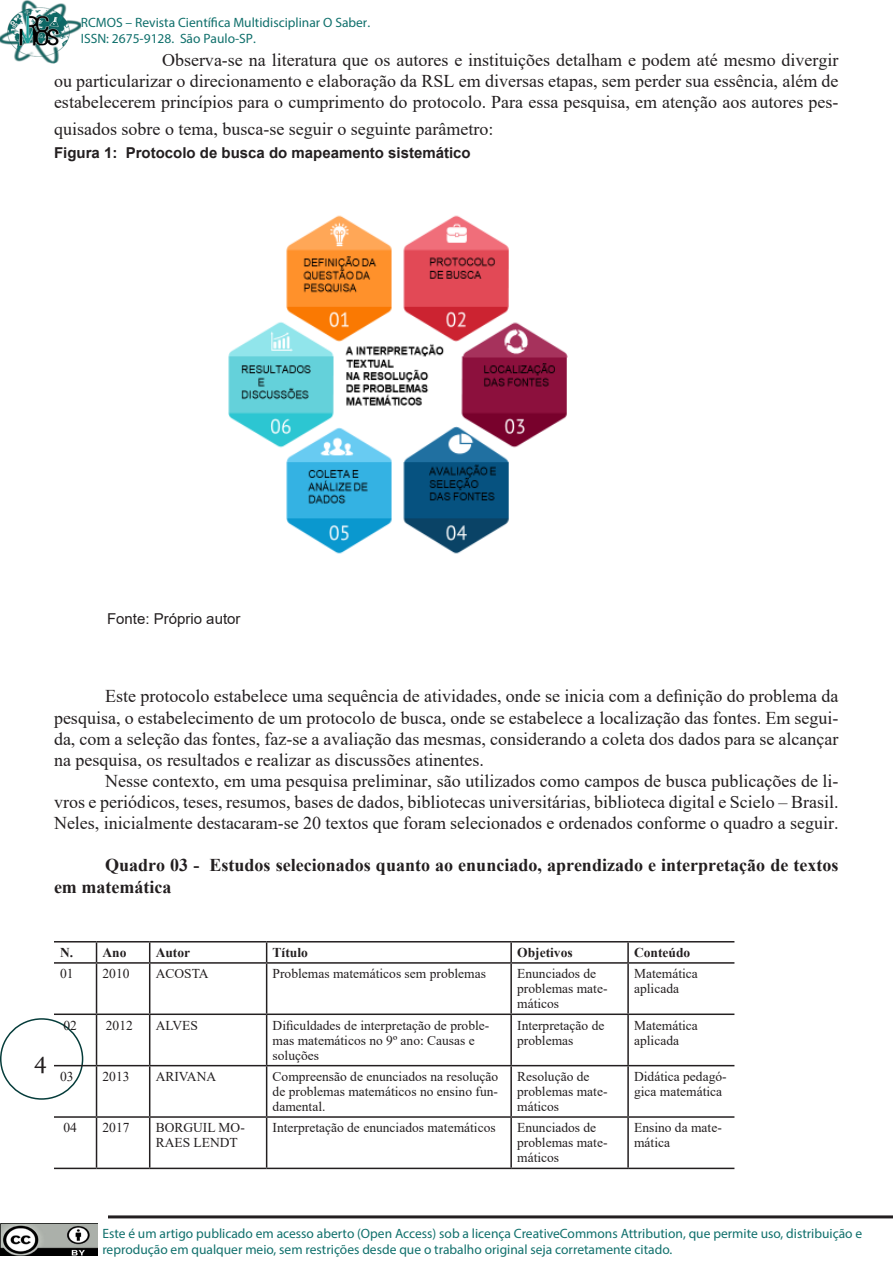
<style>
.page{position:relative;width:893px;height:1263px;background:#fff}
.page>*{position:absolute;margin:0;border:0;box-sizing:border-box;transform-origin:0 0}
.t1{font:27px "Minion Pro";color:#231f20}
.t2{font:18px/21px "Times New Roman";color:#231f20;text-align:justify}
.t3{font:700 18px/22.5px "Times New Roman";color:#231f20}
.t4{font:700 15px "Arial";color:#231f20}
.t5{font:15px "Arial";color:#231f20}
.t6{font:13.5px/15px "Times New Roman";color:#231f20}
.t7{font:13.5px/16.5px "Myriad Pro";color:#10706c}
.t8{font:700 13.5px "Times New Roman";color:#231f20}
</style>
<div class="page">
<img style="left:0;top:1224px;width:97px;height:32px">
<img style="left:0;top:0;width:81px;height:64px">
<div style="left:0;top:1018px;width:83px;height:82px;border:2px solid #053c3a;border-radius:50%"></div>
<hr style="left:108px;top:1215px;width:785px;height:3px;background:#231f20">
<img style="left:228px;top:215px;width:340px;height:339px">
<hr style="left:54px;top:941px;width:43px;height:1px;background:#231f20">
<hr style="left:97px;top:941px;width:53px;height:1px;background:#231f20">
<svg style="left:96px;top:942px;width:1px;height:20px"></svg>
<hr style="left:150px;top:941px;width:117px;height:1px;background:#231f20">
<svg style="left:149px;top:942px;width:1px;height:20px"></svg>
<hr style="left:267px;top:941px;width:244px;height:1px;background:#231f20">
<svg style="left:266px;top:942px;width:1px;height:20px"></svg>
<hr style="left:511px;top:941px;width:117px;height:1px;background:#231f20">
<hr style="left:510px;top:942px;width:2px;height:20px;background:#231f20">
<hr style="left:628px;top:941px;width:106px;height:1px;background:#231f20">
<hr style="left:627px;top:942px;width:2px;height:20px;background:#231f20">
<hr style="left:54px;top:962px;width:43px;height:2px;background:#231f20">
<hr style="left:97px;top:962px;width:53px;height:2px;background:#231f20">
<hr style="left:96px;top:964px;width:1px;height:49px;background:#231f20">
<hr style="left:150px;top:962px;width:117px;height:2px;background:#231f20">
<hr style="left:149px;top:964px;width:1px;height:49px;background:#231f20">
<hr style="left:267px;top:962px;width:244px;height:2px;background:#231f20">
<hr style="left:266px;top:964px;width:1px;height:49px;background:#231f20">
<hr style="left:511px;top:962px;width:117px;height:2px;background:#231f20">
<hr style="left:510px;top:964px;width:2px;height:49px;background:#231f20">
<hr style="left:628px;top:962px;width:106px;height:2px;background:#231f20">
<hr style="left:627px;top:964px;width:2px;height:49px;background:#231f20">
<hr style="left:54px;top:1013px;width:43px;height:2px;background:#231f20">
<hr style="left:97px;top:1013px;width:53px;height:2px;background:#231f20">
<hr style="left:96px;top:1015px;width:1px;height:50px;background:#231f20">
<hr style="left:150px;top:1013px;width:117px;height:2px;background:#231f20">
<hr style="left:149px;top:1015px;width:1px;height:50px;background:#231f20">
<hr style="left:267px;top:1013px;width:244px;height:2px;background:#231f20">
<hr style="left:266px;top:1015px;width:1px;height:50px;background:#231f20">
<hr style="left:511px;top:1013px;width:117px;height:2px;background:#231f20">
<hr style="left:510px;top:1015px;width:2px;height:50px;background:#231f20">
<hr style="left:628px;top:1013px;width:106px;height:2px;background:#231f20">
<hr style="left:627px;top:1015px;width:2px;height:50px;background:#231f20">
<hr style="left:54px;top:1065px;width:43px;height:1px;background:#231f20">
<hr style="left:97px;top:1065px;width:53px;height:1px;background:#231f20">
<hr style="left:96px;top:1066px;width:1px;height:50px;background:#231f20">
<hr style="left:150px;top:1065px;width:117px;height:1px;background:#231f20">
<hr style="left:149px;top:1066px;width:1px;height:50px;background:#231f20">
<hr style="left:267px;top:1065px;width:244px;height:1px;background:#231f20">
<hr style="left:266px;top:1066px;width:1px;height:50px;background:#231f20">
<hr style="left:511px;top:1065px;width:117px;height:1px;background:#231f20">
<hr style="left:510px;top:1066px;width:2px;height:50px;background:#231f20">
<hr style="left:628px;top:1065px;width:106px;height:1px;background:#231f20">
<hr style="left:627px;top:1066px;width:2px;height:50px;background:#231f20">
<hr style="left:54px;top:1116px;width:43px;height:2px;background:#231f20">
<hr style="left:97px;top:1116px;width:53px;height:2px;background:#231f20">
<hr style="left:96px;top:1118px;width:1px;height:49px;background:#231f20">
<hr style="left:150px;top:1116px;width:117px;height:2px;background:#231f20">
<hr style="left:149px;top:1118px;width:1px;height:49px;background:#231f20">
<hr style="left:267px;top:1116px;width:244px;height:2px;background:#231f20">
<hr style="left:266px;top:1118px;width:1px;height:49px;background:#231f20">
<hr style="left:511px;top:1116px;width:117px;height:2px;background:#231f20">
<hr style="left:510px;top:1118px;width:2px;height:49px;background:#231f20">
<hr style="left:628px;top:1116px;width:106px;height:2px;background:#231f20">
<hr style="left:627px;top:1118px;width:2px;height:49px;background:#231f20">
<hr style="left:54px;top:1167px;width:43px;height:2px;background:#231f20">
<hr style="left:97px;top:1167px;width:53px;height:2px;background:#231f20">
<hr style="left:150px;top:1167px;width:117px;height:2px;background:#231f20">
<hr style="left:267px;top:1167px;width:244px;height:2px;background:#231f20">
<hr style="left:511px;top:1167px;width:117px;height:2px;background:#231f20">
<hr style="left:628px;top:1167px;width:106px;height:2px;background:#231f20">
<p class="t7" style="left:81px;top:14px;width:291px">RCMOS – Revista Científica Multidisciplinar O Saber.<br>ISSN: 2675-9128. São Paulo-SP.</p>
<p class="t2" style="left:54px;top:49px;width:786px;text-indent:108px">Observa-se na literatura que os autores e instituições detalham e podem até mesmo divergir ou particularizar o direcionamento e elaboração da RSL em diversas etapas, sem perder sua essência, além de estabelecerem princípios para o cumprimento do protocolo. Para essa pesquisa, em atenção aos autores pes-</p>
<p class="t2" style="left:54px;top:118px;width:441px">quisados sobre o tema, busca-se seguir o seguinte parâmetro:</p>
<p class="t4" style="left:54px;top:142px;width:418px">Figura 1: Protocolo de busca do mapeamento sistemático</p>
<p class="t5" style="left:107px;top:609px;width:135px">Fonte: Próprio autor</p>
<p class="t2" style="left:54px;top:685px;width:786px;text-indent:51px">Este protocolo estabelece uma sequência de atividades, onde se inicia com a definição do problema da pesquisa, o estabelecimento de um protocolo de busca, onde se estabelece a localização das fontes. Em segui&shy;da, com a seleção das fontes, faz-se a avaliação das mesmas, considerando a coleta dos dados para se alcançar na pesquisa, os resultados e realizar as discussões atinentes.</p>
<p class="t2" style="left:54px;top:769px;width:786px;text-indent:51px">Nesse contexto, em uma pesquisa preliminar, são utilizados como campos de busca publicações de li&shy;vros e periódicos, teses, resumos, bases de dados, bibliotecas universitárias, biblioteca digital e Scielo – Brasil.<br>Neles, inicialmente destacaram-se 20 textos que foram selecionados e ordenados conforme o quadro a seguir.</p>
<p class="t3" style="left:54px;top:853px;width:786px;text-indent:51px">Quadro 03 - Estudos selecionados quanto ao enunciado, aprendizado e interpretação de textos em matemática</p>
<h1 class="t1" style="left:34px;top:1042px;width:15px">4</h1>
<p class="t8" style="left:60px;top:943px;width:15px">N.</p>
<p class="t8" style="left:103px;top:943px;width:26px">Ano</p>
<p class="t8" style="left:156px;top:943px;width:36px">Autor</p>
<p class="t8" style="left:273px;top:943px;width:37px">Título</p>
<p class="t8" style="left:517px;top:943px;width:57px">Objetivos</p>
<p class="t8" style="left:634px;top:943px;width:58px">Conteúdo</p>
<p class="t6" style="left:60px;top:966px;width:15px">01</p>
<p class="t6" style="left:103px;top:966px;width:28px">2010</p>
<p class="t6" style="left:156px;top:966px;width:54px">ACOSTA</p>
<p class="t6" style="left:273px;top:966px;width:215px">Problemas matemáticos sem problemas</p>
<p class="t6" style="left:517px;top:966px;width:92px">Enunciados de problemas mate&shy;máticos</p>
<p class="t6" style="left:634px;top:966px;width:65px">Matemática aplicada</p>
<p class="t6" style="left:63px;top:1017px;width:15px">02</p>
<p class="t6" style="left:106px;top:1017px;width:28px">2012</p>
<p class="t6" style="left:156px;top:1017px;width:44px">ALVES</p>
<p class="t6" style="left:273px;top:1017px;width:218px">Dificuldades de interpretação de proble&shy;mas matemáticos no 9º ano: Causas e soluções</p>
<p class="t6" style="left:517px;top:1017px;width:89px">Interpretação de problemas</p>
<p class="t6" style="left:634px;top:1017px;width:65px">Matemática aplicada</p>
<p class="t6" style="left:60px;top:1068px;width:15px">03</p>
<p class="t6" style="left:103px;top:1068px;width:28px">2013</p>
<p class="t6" style="left:156px;top:1068px;width:62px">ARIVANA</p>
<p class="t6" style="left:273px;top:1068px;width:227px;text-align:justify">Compreensão de enunciados na resolução de problemas matemáticos no ensino fun&shy;damental.</p>
<p class="t6" style="left:517px;top:1068px;width:92px">Resolução de problemas mate&shy;máticos</p>
<p class="t6" style="left:634px;top:1068px;width:94px">Didática pedagó&shy;gica matemática</p>
<p class="t6" style="left:63px;top:1120px;width:15px">04</p>
<p class="t6" style="left:103px;top:1120px;width:28px">2017</p>
<p class="t6" style="left:156px;top:1120px;width:91px">BORGUIL MO-<br>RAES LENDT</p>
<p class="t6" style="left:273px;top:1120px;width:225px">Interpretação de enunciados matemáticos</p>
<p class="t6" style="left:517px;top:1120px;width:92px">Enunciados de problemas mate&shy;máticos</p>
<p class="t6" style="left:634px;top:1120px;width:89px">Ensino da mate&shy;mática</p>
<p class="t7" style="left:102px;top:1225px;width:761px">Este é um artigo publicado em acesso aberto (Open Access) sob a licença CreativeCommons Attribution, que permite uso, distribuição e reprodução em qualquer meio, sem restrições desde que o trabalho original seja corretamente citado.</p>
</div>
